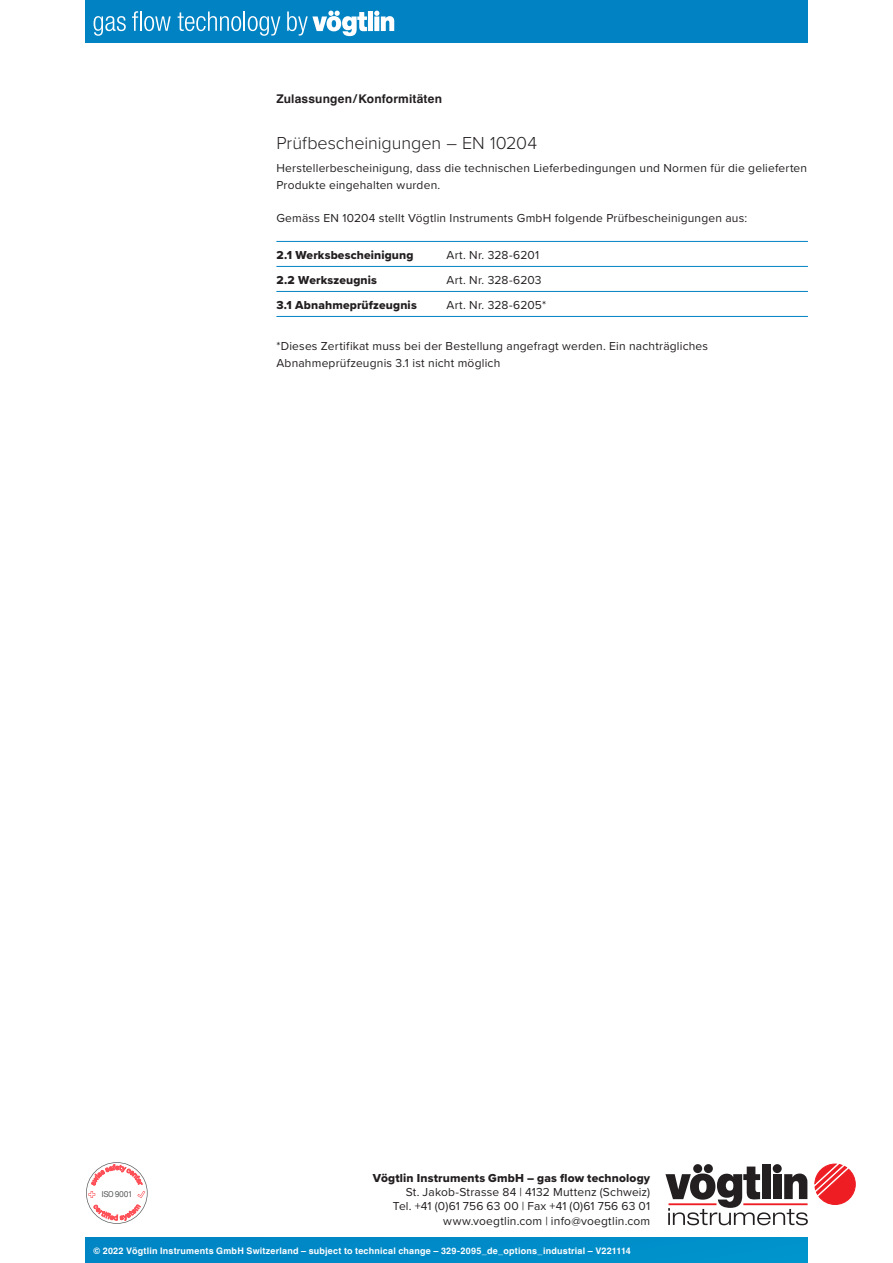
<style>
.page{position:relative;width:893px;height:1263px;background:#fff}
.page>*{position:absolute;margin:0;border:0;box-sizing:border-box;transform-origin:0 0}
.Überschrift_Gross{font:300 18px "Proxima Nova";letter-spacing:-.005em;color:#231f20}
.Linie_Abstand{font:12px/16.5px "Proxima Nova";letter-spacing:.015em;color:#231f20}
.Adresse{font:12px "Proxima Nova";letter-spacing:.015em;color:#231f20}
.Linie_Abstand-2{font:12px "Proxima Nova Extrabld";letter-spacing:.015em;color:#231f20}
.Adresse-2{font:12px "Proxima Nova Extrabld";letter-spacing:.015em;color:#231f20}
.Überschrift_Klein{font:700 12px "Helvetica";letter-spacing:.015em;color:#231f20}
.DocInfo{font:700 9px "Helvetica";letter-spacing:.025em;color:#fff}
.t1{font:8.4px "Akkurat TT";letter-spacing:-.055em;color:#57585a}
</style>
<div class="page">
<hr style="left:276px;top:241px;width:532px;height:1px;background:#0082c3">
<hr style="left:276px;top:266px;width:532px;height:1px;background:#0082c3">
<hr style="left:276px;top:291px;width:532px;height:1px;background:#0082c3">
<hr style="left:276px;top:316px;width:532px;height:1px;background:#0082c3">
<div style="left:85px;top:0;width:723px;height:43px;background:#0082c3"></div>
<div style="left:85px;top:1237px;width:723px;height:26px;background:#008bc8"></div>
<svg style="left:773px;top:1164px;width:9px;height:9px"></svg>
<div style="left:762px;top:1165px;width:8px;height:34px;background:#231f20"></div>
<svg style="left:665px;top:1166px;width:143px;height:59px"></svg>
<hr style="left:743px;top:1203px;width:65px;height:2px;background:#ee1d23">
<hr style="left:668px;top:1203px;width:48px;height:2px;background:#ee1d23">
<svg style="left:814px;top:1163px;width:42px;height:42px"></svg>
<div style="left:693px;top:1164px;width:9px;height:9px;background:#231f20;border-radius:50%"></div>
<div style="left:704px;top:1164px;width:9px;height:9px;background:#231f20;border-radius:50%"></div>
<svg style="left:94px;top:16px;width:32px;height:20px"></svg>
<svg style="left:132px;top:11px;width:6px;height:20px"></svg>
<hr style="left:140px;top:11px;width:2px;height:20px;background:#fff">
<svg style="left:144px;top:16px;width:27px;height:15px"></svg>
<svg style="left:178px;top:11px;width:102px;height:25px"></svg>
<svg style="left:287px;top:11px;width:107px;height:25px"></svg>
<svg style="left:86px;top:1162px;width:62px;height:62px"></svg>
<p class="Überschrift_Klein" style="left:276px;top:91px;width:167px">Zulassungen/Konformitäten</p>
<p class="Überschrift_Gross" style="left:276px;top:130px;width:262px">Prüfbescheinigungen – EN 10204</p>
<p class="Linie_Abstand" style="left:276px;top:159px;width:532px">Herstellerbescheinigung, dass die technischen Lieferbedingungen und Normen für die gelieferten<br>Produkte eingehalten wurden.</p>
<p class="Linie_Abstand" style="left:276px;top:209px;width:472px">Gemäss EN 10204 stellt Vögtlin Instruments GmbH folgende Prüfbescheinigungen aus:</p>
<p class="Linie_Abstand-2" style="left:276px;top:246px;width:139px">2.1 Werksbescheinigung</p>
<p class="Linie_Abstand" style="left:446px;top:246px;width:94px">Art. Nr. 328-6201</p>
<p class="Linie_Abstand-2" style="left:276px;top:271px;width:102px">2.2 Werkszeugnis</p>
<p class="Linie_Abstand" style="left:446px;top:271px;width:97px">Art. Nr. 328-6203</p>
<p class="Linie_Abstand-2" style="left:276px;top:296px;width:142px">3.1 Abnahmeprüfzeugnis</p>
<p class="Linie_Abstand" style="left:446px;top:296px;width:101px">Art. Nr. 328-6205*</p>
<p class="Linie_Abstand" style="left:276px;top:338px;width:433px">*Dieses Zertifikat muss bei der Bestellung angefragt werden. Ein nachträgliches<br>Abnahmeprüfzeugnis 3.1 ist nicht möglich</p>
<p class="t1" style="left:102px;top:1189px;width:32px">ISO 9001</p>
<p class="Adresse-2" style="left:373px;top:1168px;width:279px">Vögtlin Instruments GmbH – gas flow technology</p>
<p class="Adresse" style="left:406px;top:1183px;width:246px">St. Jakob-Strasse 84 | 4132 Muttenz (Schweiz)</p>
<p class="Adresse" style="left:393px;top:1197px;width:259px">Tel. +41 (0)61 756 63 00 | Fax +41 (0)61 756 63 01</p>
<p class="Adresse" style="left:443px;top:1212px;width:208px">www.voegtlin.com | info@voegtlin.com</p>
<p class="DocInfo" style="left:94px;top:1245px;width:539px">© 2022 Vögtlin Instruments GmbH Switzerland – subject to technical change – 329-2095_de_options_industrial – V221114</p>
</div>
